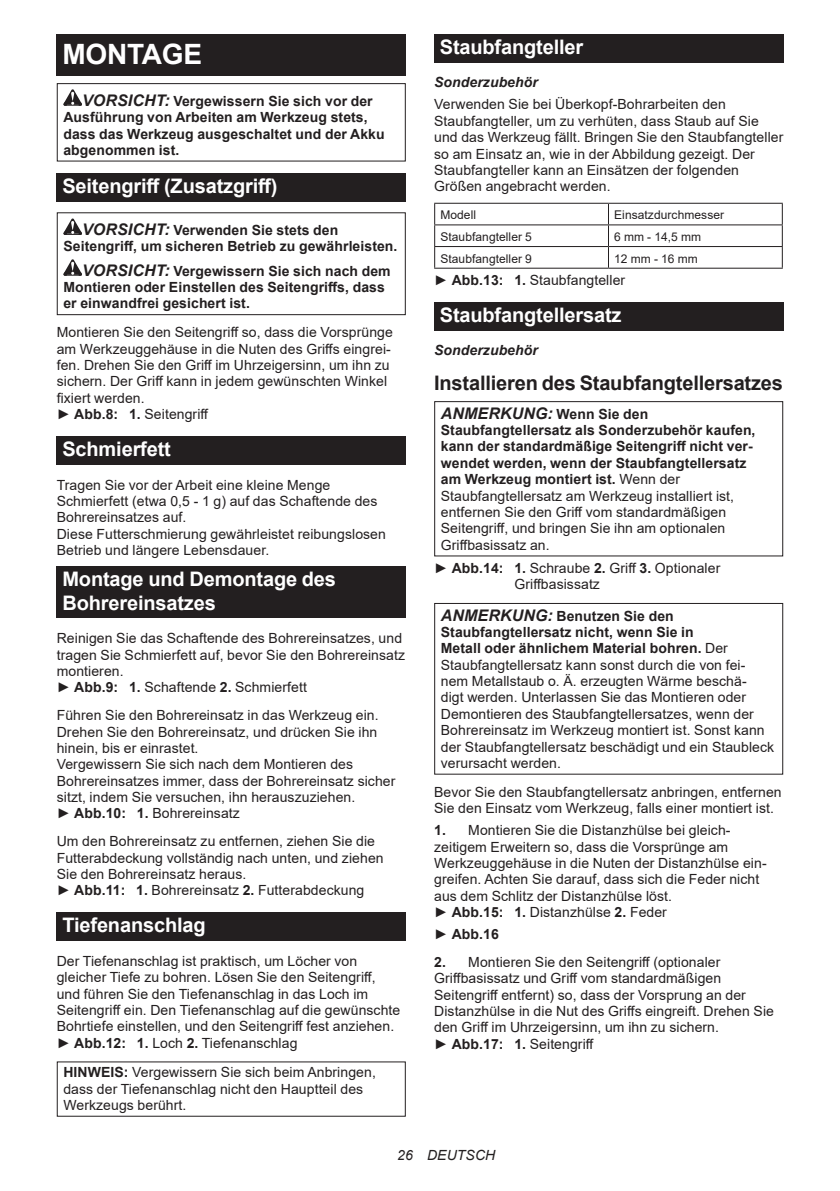
<style>
.page{position:relative;width:840px;height:1191px;background:#fff}
.page>*{position:absolute;margin:0;border:0;box-sizing:border-box;transform-origin:0 0}
.t1{font:700 28px "Arial";letter-spacing:-.01em;color:#fff}
.t2{font:700 20px/23.4px "Arial";letter-spacing:-.01em;color:#fff}
.t3{font:700 20px "Arial";letter-spacing:-.01em;color:#231f20}
.t4{font:italic 700 16px "Arial";letter-spacing:.005em;color:#231f20}
.t5{font:14px/16.4px "Arial";letter-spacing:.005em;color:#231f20}
.t6{font:700 14px/16.4px "Arial";letter-spacing:.005em;color:#231f20}
.t7{font:italic 700 14px "Arial";letter-spacing:.005em;color:#231f20}
.t8{font:italic 14px "Arial";letter-spacing:.005em;color:#231f20}
.t9{font:12px "Arial";letter-spacing:.005em;color:#231f20}
.s1{font-style:italic;font-size:16px}
.s2{font-weight:700}
.s3{font-style:normal;font-size:14px}
.s4{font-weight:700;font-style:italic;font-size:16px}
.s5{font-weight:400}
</style>
<div class="page">
<div style="left:57px;top:34px;width:348px;height:41px;background:#231f20"></div>
<svg style="left:63px;top:89px;width:19px;height:17px"></svg>
<div style="left:57px;top:83px;width:348px;height:79px;border:1px solid #231f20"></div>
<div style="left:57px;top:173px;width:348px;height:28px;background:#231f20"></div>
<svg style="left:63px;top:218px;width:19px;height:17px"></svg>
<svg style="left:63px;top:259px;width:19px;height:17px"></svg>
<div style="left:57px;top:212px;width:348px;height:103px;border:1px solid #231f20"></div>
<div style="left:57px;top:436px;width:348px;height:29px;background:#231f20"></div>
<div style="left:57px;top:566px;width:348px;height:52px;background:#231f20"></div>
<div style="left:57px;top:912px;width:348px;height:29px;background:#231f20"></div>
<div style="left:434px;top:34px;width:348px;height:29px;background:#231f20"></div>
<hr style="left:434px;top:203px;width:174px;height:1px;background:#231f20">
<hr style="left:608px;top:203px;width:174px;height:1px;background:#231f20">
<hr style="left:434px;top:224px;width:174px;height:1px;background:#231f20">
<hr style="left:608px;top:224px;width:174px;height:1px;background:#231f20">
<hr style="left:434px;top:246px;width:174px;height:1px;background:#231f20">
<svg style="left:434px;top:204px;width:1px;height:64px"></svg>
<hr style="left:608px;top:246px;width:174px;height:1px;background:#231f20">
<svg style="left:781px;top:204px;width:1px;height:64px"></svg>
<hr style="left:434px;top:268px;width:174px;height:1px;background:#231f20">
<hr style="left:608px;top:268px;width:174px;height:1px;background:#231f20">
<div style="left:434px;top:302px;width:348px;height:28px;background:#231f20"></div>
<div style="left:434px;top:401px;width:348px;height:155px;border:1px solid #231f20"></div>
<div style="left:434px;top:603px;width:348px;height:171px;border:1px solid #231f20"></div>
<h1 class="t1" style="left:62px;top:34px;width:141px">MONTAGE</h1>
<p class="t6" style="left:63px;top:93px;width:322px;text-indent:19px"><span class="s1">VORSICHT:</span> Vergewissern Sie sich vor der Ausführung von Arbeiten am Werkzeug stets, dass das Werkzeug ausgeschaltet und der Akku abgenommen ist.</p>
<h2 class="t2" style="left:62px;top:174px;width:216px">Seitengriff (Zusatzgriff)</h2>
<p class="t6" style="left:63px;top:222px;width:335px;text-indent:19px"><span class="s1">VORSICHT:</span> Verwenden Sie stets den<br>Seitengriff, um sicheren Betrieb zu gewährleisten.</p>
<p class="t6" style="left:63px;top:263px;width:328px;text-indent:19px"><span class="s1">VORSICHT:</span> Vergewissern Sie sich nach dem<br>Montieren oder Einstellen des Seitengriffs, dass er einwandfrei gesichert ist.</p>
<p class="t5" style="left:57px;top:324px;width:337px">Montieren Sie den Seitengriff so, dass die Vorsprünge am Werkzeuggehäuse in die Nuten des Griffs eingrei&shy;fen. Drehen Sie den Griff im Uhrzeigersinn, um ihn zu sichern. Der Griff kann in jedem gewünschten Winkel fixiert werden.<br>► <span class="s2">Abb.8: 1.</span> Seitengriff</p>
<h2 class="t2" style="left:62px;top:438px;width:110px">Schmierfett</h2>
<p class="t5" style="left:57px;top:476px;width:330px">Tragen Sie vor der Arbeit eine kleine Menge Schmierfett (etwa 0,5 - 1 g) auf das Schaftende des Bohrereinsatzes auf.<br>Diese Futterschmierung gewährleistet reibungslosen Betrieb und längere Lebensdauer.</p>
<h2 class="t2" style="left:62px;top:568px;width:275px">Montage und Demontage des<br>Bohrereinsatzes</h2>
<p class="t5" style="left:57px;top:630px;width:349px">Reinigen Sie das Schaftende des Bohrereinsatzes, und tragen Sie Schmierfett auf, bevor Sie den Bohrereinsatz montieren.<br>► <span class="s2">Abb.9: 1.</span> Schaftende <span class="s2">2.</span> Schmierfett</p>
<p class="t5" style="left:57px;top:707px;width:340px">Führen Sie den Bohrereinsatz in das Werkzeug ein.<br>Drehen Sie den Bohrereinsatz, und drücken Sie ihn hinein, bis er einrastet.<br>Vergewissern Sie sich nach dem Montieren des Bohrereinsatzes immer, dass der Bohrereinsatz sicher sitzt, indem Sie versuchen, ihn herauszuziehen.<br>► <span class="s2">Abb.10: 1.</span> Bohrereinsatz</p>
<p class="t5" style="left:57px;top:833px;width:328px">Um den Bohrereinsatz zu entfernen, ziehen Sie die Futterabdeckung vollständig nach unten, und ziehen Sie den Bohrereinsatz heraus.<br>► <span class="s2">Abb.11: 1.</span> Bohrereinsatz <span class="s2">2.</span> Futterabdeckung</p>
<h2 class="t2" style="left:62px;top:914px;width:145px">Tiefenanschlag</h2>
<p class="t5" style="left:57px;top:952px;width:345px">Der Tiefenanschlag ist praktisch, um Löcher von gleicher Tiefe zu bohren. Lösen Sie den Seitengriff, und führen Sie den Tiefenanschlag in das Loch im Seitengriff ein. Den Tiefenanschlag auf die gewünschte Bohrtiefe einstellen, und den Seitengriff fest anziehen. ► <span class="s2">Abb.12: 1.</span> Loch <span class="s2">2.</span> Tiefenanschlag</p>
<p class="t5" style="left:63px;top:1064px;width:314px"><span class="s2">HINWEIS:</span> Vergewissern Sie sich beim Anbringen, dass der Tiefenanschlag nicht den Hauptteil des<br>Werkzeugs berührt.</p>
<h2 class="t2" style="left:439px;top:36px;width:145px">Staubfangteller</h2>
<p class="t7" style="left:434px;top:73px;width:105px">Sonderzubehör</p>
<p class="t5" style="left:434px;top:96px;width:350px">Verwenden Sie bei Überkopf-Bohrarbeiten den Staubfangteller, um zu verhüten, dass Staub auf Sie und das Werkzeug fällt. Bringen Sie den Staubfangteller so am Einsatz an, wie in der Abbildung gezeigt. Der Staubfangteller kann an Einsätzen der folgenden Größen angebracht werden.</p>
<p class="t9" style="left:440px;top:207px;width:37px">Modell</p>
<p class="t9" style="left:613px;top:207px;width:111px">Einsatzdurchmesser</p>
<p class="t9" style="left:440px;top:228px;width:93px">Staubfangteller 5</p>
<p class="t9" style="left:613px;top:228px;width:88px">6 mm - 14,5 mm</p>
<p class="t9" style="left:440px;top:250px;width:93px">Staubfangteller 9</p>
<p class="t9" style="left:613px;top:250px;width:85px">12 mm - 16 mm</p>
<p class="t5" style="left:434px;top:272px;width:192px">► <span class="s2">Abb.13: 1.</span> Staubfangteller</p>
<h2 class="t2" style="left:439px;top:303px;width:183px">Staubfangtellersatz</h2>
<p class="t7" style="left:434px;top:341px;width:105px">Sonderzubehör</p>
<h2 class="t3" style="left:434px;top:369px;width:350px">Installieren des Staubfangtellersatzes</h2>
<p class="t4" style="left:440px;top:402px;width:209px">ANMERKUNG: <span class="s3">Wenn Sie den</span></p>
<p class="t5" style="left:440px;top:422px;width:316px"><span class="s2">Staubfangtellersatz als Sonderzubehör kaufen, kann der standardmäßige Seitengriff nicht ver&shy;wendet werden, wenn der Staubfangtellersatz am Werkzeug montiert ist.</span> Wenn der Staubfangtellersatz am Werkzeug installiert ist, entfernen Sie den Griff vom standardmäßigen Seitengriff, und bringen Sie ihn am optionalen Griffbasissatz an.</p>
<p class="t5" style="left:514px;top:559px;width:207px;text-indent:-80px">► <span class="s2">Abb.14: 1.</span> Schraube <span class="s2">2.</span> Griff <span class="s2">3.</span> Optionaler<br>Griffbasissatz</p>
<p class="t5" style="left:440px;top:607px;width:334px"><span class="s4">ANMERKUNG:</span> <span class="s2">Benutzen Sie den Staubfangtellersatz nicht, wenn Sie in<br>Metall oder ähnlichem Material bohren.</span> Der Staubfangtellersatz kann sonst durch die von fei&shy;nem Metallstaub o. Ä. erzeugten Wärme beschä-<br>digt werden. Unterlassen Sie das Montieren oder Demontieren des Staubfangtellersatzes, wenn der Bohrereinsatz im Werkzeug montiert ist. Sonst kann der Staubfangtellersatz beschädigt und ein Staubleck verursacht werden.</p>
<p class="t5" style="left:434px;top:783px;width:349px">Bevor Sie den Staubfangtellersatz anbringen, entfernen<br>Sie den Einsatz vom Werkzeug, falls einer montiert ist.</p>
<p class="t5" style="left:434px;top:822px;width:334px"><span class="s2">1.</span> Montieren Sie die Distanzhülse bei gleich&shy;zeitigem Erweitern so, dass die Vorsprünge am Werkzeuggehäuse in die Nuten der Distanzhülse ein&shy;greifen. Achten Sie darauf, dass sich die Feder nicht aus dem Schlitz der Distanzhülse löst.<br>► <span class="s2">Abb.15: 1.</span> Distanzhülse <span class="s2">2.</span> Feder</p>
<p class="t6" style="left:434px;top:926px;width:66px"><span class="s5">►</span> Abb.16</p>
<p class="t5" style="left:434px;top:953px;width:341px"><span class="s2">2.</span> Montieren Sie den Seitengriff (optionaler Griffbasissatz und Griff vom standardmäßigen Seitengriff entfernt) so, dass der Vorsprung an der Distanzhülse in die Nut des Griffs eingreift. Drehen Sie den Griff im Uhrzeigersinn, um ihn zu sichern.<br>► <span class="s2">Abb.17: 1.</span> Seitengriff</p>
<p class="t8" style="left:397px;top:1146px;width:99px">26 DEUTSCH</p>
</div>
